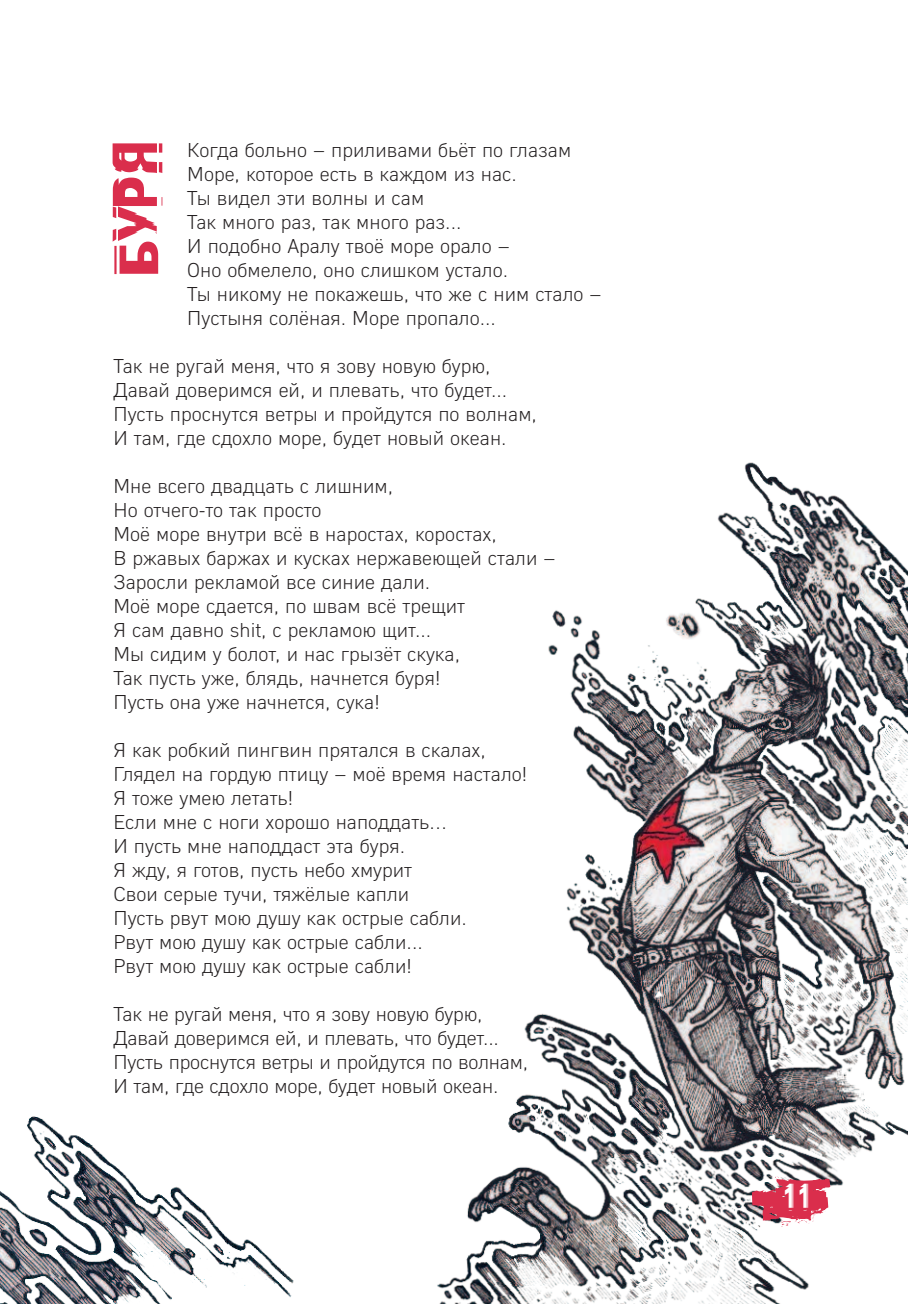
<style>
.page{position:relative;width:908px;height:1304px;background:#fff}
.page>*{position:absolute;margin:0;border:0;box-sizing:border-box;transform-origin:0 0}
.t1{font:60px "Musor C";color:#da2e4c}
.t2{font:33.6px "Musor C";color:#fff}
.t3{font:300 20px/24px "DINPT";color:#231f20}
</style>
<div class="page">
<img style="left:437px;top:462px;width:470px;height:842px">
<img style="left:0;top:1116px;width:294px;height:188px">
<svg style="left:751px;top:1176px;width:78px;height:51px"></svg>
<p class="t3" style="left:187px;top:140px;width:415px">Когда больно – приливами бьёт по глазам Море, которое есть в каждом из нас.<br>Ты видел эти волны и сам<br>Так много раз, так много раз...<br>И подобно Аралу твоё море орало –<br>Оно обмелело, оно слишком устало.<br>Ты никому не покажешь, что же с ним стало – Пустыня солёная. Море пропало...</p>
<p class="t3" style="left:113px;top:356px;width:425px">Так не ругай меня, что я зову новую бурю, Давай доверимся ей, и плевать, что будет...<br>Пусть проснутся ветры и пройдутся по волнам, И там, где сдохло море, будет новый океан.</p>
<p class="t3" style="left:113px;top:476px;width:443px">Мне всего двадцать с лишним,<br>Но отчего-то так просто<br>Моё море внутри всё в наростах, коростах,<br>В ржавых баржах и кусках нержавеющей стали – Заросли рекламой все синие дали.<br>Моё море сдается, по швам всё трещит<br>Я сам давно shit, с рекламою щит...<br>Мы сидим у болот, и нас грызёт скука,<br>Так пусть уже, блядь, начнется буря!<br>Пусть она уже начнется, сука!</p>
<p class="t3" style="left:113px;top:740px;width:415px">Я как робкий пингвин прятался в скалах,<br>Глядел на гордую птицу – моё время настало!<br>Я тоже умею летать!<br>Если мне с ноги хорошо наподдать…<br>И пусть мне наподдаст эта буря.<br>Я жду, я готов, пусть небо хмурит<br>Свои серые тучи, тяжёлые капли<br>Пусть рвут мою душу как острые сабли.<br>Рвут мою душу как острые сабли...<br>Рвут мою душу как острые сабли!</p>
<p class="t3" style="left:113px;top:1004px;width:416px">Так не ругай меня, что я зову новую бурю, Давай доверимся ей, и плевать, что будет...<br>Пусть проснутся ветры и пройдутся по волнам, И там, где сдохло море, будет новый океан.</p>
<h1 class="t1" style="left:101px;top:275px;width:135px;rotate:-90deg">Буря</h1>
<h2 class="t2" style="left:783px;top:1177px;width:31px">11</h2>
</div>
